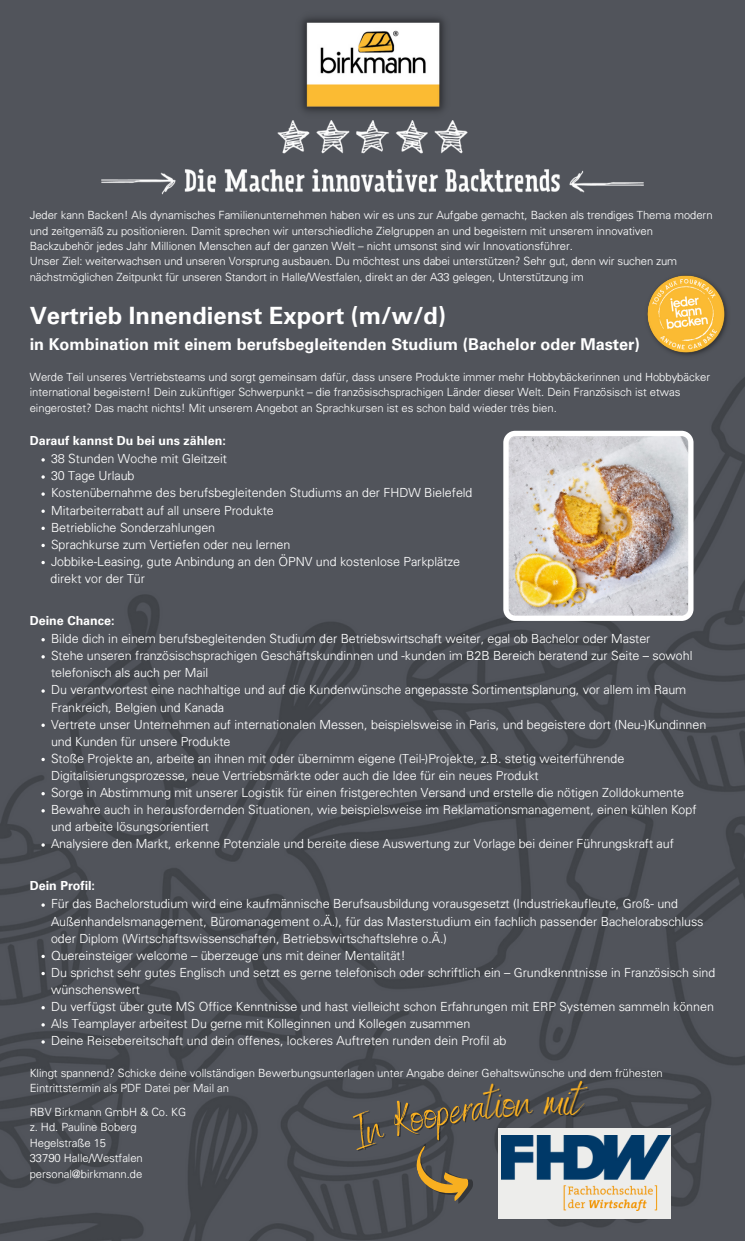
<style>
.page{position:relative;width:745px;height:1241px;background:#fff}
.page>*{position:absolute;margin:0;border:0;box-sizing:border-box;transform-origin:0 0}
.t1{font:45.12px "Benedict";color:#f8af20}
.t2{font:700 23.75px "Univers LT Std";color:#fff}
.t3{font:700 16.25px "Univers LT Std";color:#fff}
.t4{font:300 12.5px/17.1px "Univers";color:#fff}
.t5{font:700 12.5px "Univers LT Std";color:#fff}
.t6{font:300 11.25px/15.4px "Univers";color:#fff}
</style>
<div class="page">
<img style="left:0;top:0;width:744px;height:1240px">
<img style="left:294px;top:9px;width:157px;height:112px">
<svg style="left:41px;top:458px;width:4px;height:3px"></svg>
<svg style="left:41px;top:475px;width:4px;height:3px"></svg>
<svg style="left:41px;top:492px;width:4px;height:4px"></svg>
<svg style="left:41px;top:509px;width:4px;height:4px"></svg>
<svg style="left:41px;top:526px;width:4px;height:4px"></svg>
<svg style="left:41px;top:543px;width:4px;height:4px"></svg>
<svg style="left:41px;top:561px;width:4px;height:3px"></svg>
<svg style="left:41px;top:638px;width:4px;height:3px"></svg>
<svg style="left:41px;top:655px;width:4px;height:3px"></svg>
<svg style="left:41px;top:689px;width:4px;height:3px"></svg>
<svg style="left:41px;top:723px;width:4px;height:4px"></svg>
<svg style="left:41px;top:757px;width:4px;height:4px"></svg>
<svg style="left:41px;top:792px;width:4px;height:3px"></svg>
<svg style="left:41px;top:809px;width:4px;height:3px"></svg>
<svg style="left:41px;top:843px;width:4px;height:3px"></svg>
<svg style="left:41px;top:903px;width:4px;height:3px"></svg>
<svg style="left:41px;top:954px;width:4px;height:4px"></svg>
<svg style="left:41px;top:971px;width:4px;height:4px"></svg>
<svg style="left:41px;top:1006px;width:4px;height:3px"></svg>
<svg style="left:41px;top:1023px;width:4px;height:3px"></svg>
<svg style="left:41px;top:1040px;width:4px;height:3px"></svg>
<img style="left:643px;top:271px;width:88px;height:90px">
<img style="left:102px;top:121px;width:541px;height:78px">
<img style="left:503px;top:431px;width:190px;height:190px">
<div style="left:497px;top:1127px;width:173px;height:91px;background:#ededeb"></div>
<img style="left:533px;top:1135px;width:137px;height:75px">
<svg style="left:346px;top:1082px;width:187px;height:130px;background:#5b5e61"></svg>
<svg style="left:563px;top:1080px;width:24px;height:36px"></svg>
<p class="t6" style="left:30px;top:208px;width:684px">Jeder kann Backen! Als dynamisches Familienunternehmen haben wir es uns zur Aufgabe gemacht, Backen als trendiges Thema modern und zeitgemäß zu positionieren. Damit sprechen wir unterschiedliche Zielgruppen an und begeistern mit unserem innovativen<br>Backzubehör jedes Jahr Millionen Menschen auf der ganzen Welt – nicht umsonst sind wir Innovationsführer.</p>
<p class="t6" style="left:30px;top:254px;width:648px">Unser Ziel: weiterwachsen und unseren Vorsprung ausbauen. Du möchtest uns dabei unterstützen? Sehr gut, denn wir suchen zum nächstmöglichen Zeitpunkt für unseren Standort in Halle/Westfalen, direkt an der A33 gelegen, Unterstützung im</p>
<p class="t2" style="left:30px;top:307px;width:417px">Vertrieb Innendienst Export (m/w/d)</p>
<p class="t3" style="left:30px;top:338px;width:611px">in Kombination mit einem berufsbegleitenden Studium (Bachelor oder Master)</p>
<p class="t6" style="left:30px;top:370px;width:681px">Werde Teil unseres Vertriebsteams und sorgt gemeinsam dafür, dass unsere Produkte immer mehr Hobbybäckerinnen und Hobbybäcker international begeistern! Dein zukünftiger Schwerpunkt – die französischsprachigen Länder dieser Welt. Dein Französisch ist etwas eingerostet? Das macht nichts! Mit unserem Angebot an Sprachkursen ist es schon bald wieder très bien.</p>
<p class="t5" style="left:30px;top:436px;width:197px">Darauf kannst Du bei uns zählen:</p>
<p class="t4" style="left:51px;top:451px;width:177px">38 Stunden Woche mit Gleitzeit</p>
<p class="t4" style="left:51px;top:468px;width:85px">30 Tage Urlaub</p>
<p class="t4" style="left:51px;top:485px;width:423px">Kostenübernahme des berufsbegleitenden Studiums an der FHDW Bielefeld</p>
<p class="t4" style="left:51px;top:502px;width:224px">Mitarbeiterrabatt auf all unsere Produkte</p>
<p class="t4" style="left:51px;top:519px;width:165px">Betriebliche Sonderzahlungen</p>
<p class="t4" style="left:51px;top:536px;width:241px">Sprachkurse zum Vertiefen oder neu lernen</p>
<p class="t4" style="left:51px;top:553px;width:410px">Jobbike-Leasing, gute Anbindung an den ÖPNV und kostenlose Parkplätze</p>
<p class="t4" style="left:50px;top:570px;width:96px">direkt vor der Tür</p>
<p class="t5" style="left:30px;top:615px;width:86px">Deine Chance:</p>
<p class="t4" style="left:51px;top:630px;width:600px">Bilde dich in einem berufsbegleitenden Studium der Betriebswirtschaft weiter, egal ob Bachelor oder Master</p>
<p class="t4" style="left:51px;top:647px;width:642px">Stehe unseren französischsprachigen Geschäftskundinnen und -kunden im B2B Bereich beratend zur Seite – sowohl telefonisch als auch per Mail</p>
<p class="t4" style="left:51px;top:682px;width:636px">Du verantwortest eine nachhaltige und auf die Kundenwünsche angepasste Sortimentsplanung, vor allem im Raum<br>Frankreich, Belgien und Kanada</p>
<p class="t4" style="left:51px;top:716px;width:656px">Vertrete unser Unternehmen auf internationalen Messen, beispielsweise in Paris, und begeistere dort (Neu-)Kundinnen und Kunden für unsere Produkte</p>
<p class="t4" style="left:51px;top:750px;width:574px">Stoße Projekte an, arbeite an ihnen mit oder übernimm eigene (Teil-)Projekte, z.B. stetig weiterführende<br>Digitalisierungsprozesse, neue Vertriebsmärkte oder auch die Idee für ein neues Produkt</p>
<p class="t4" style="left:51px;top:784px;width:634px">Sorge in Abstimmung mit unserer Logistik für einen fristgerechten Versand und erstelle die nötigen Zolldokumente</p>
<p class="t4" style="left:51px;top:801px;width:646px">Bewahre auch in herausfordernden Situationen, wie beispielsweise im Reklamationsmanagement, einen kühlen Kopf und arbeite lösungsorientiert</p>
<p class="t4" style="left:51px;top:835px;width:624px">Analysiere den Markt, erkenne Potenziale und bereite diese Auswertung zur Vorlage bei deiner Führungskraft auf</p>
<p class="t5" style="left:30px;top:881px;width:67px">Dein Profil:</p>
<p class="t4" style="left:51px;top:896px;width:653px">Für das Bachelorstudium wird eine kaufmännische Berufsausbildung vorausgesetzt (Industriekaufleute, Groß- und<br>Außenhandelsmanagement, Büromanagement o.Ä.), für das Masterstudium ein fachlich passender Bachelorabschluss oder Diplom (Wirtschaftswissenschaften, Betriebswirtschaftslehre o.Ä.)</p>
<p class="t4" style="left:51px;top:947px;width:356px">Quereinsteiger welcome – überzeuge uns mit deiner Mentalität!</p>
<p class="t4" style="left:51px;top:964px;width:665px">Du sprichst sehr gutes Englisch und setzt es gerne telefonisch oder schriftlich ein – Grundkenntnisse in Französisch sind wünschenswert</p>
<p class="t4" style="left:51px;top:998px;width:664px">Du verfügst über gute MS Office Kenntnisse und hast vielleicht schon Erfahrungen mit ERP Systemen sammeln können</p>
<p class="t4" style="left:51px;top:1015px;width:420px">Als Teamplayer arbeitest Du gerne mit Kolleginnen und Kollegen zusammen</p>
<p class="t4" style="left:51px;top:1032px;width:456px">Deine Reisebereitschaft und dein offenes, lockeres Auftreten runden dein Profil ab</p>
<p class="t6" style="left:30px;top:1065px;width:634px">Klingt spannend? Schicke deine vollständigen Bewerbungsunterlagen unter Angabe deiner Gehaltswünsche und dem frühesten<br>Eintrittstermin als PDF Datei per Mail an</p>
<p class="t6" style="left:30px;top:1104px;width:158px">RBV Birkmann GmbH &amp; Co. KG</p>
<p class="t6" style="left:30px;top:1119px;width:108px">z. Hd. Pauline Boberg</p>
<p class="t6" style="left:30px;top:1135px;width:78px">Hegelstraße 15</p>
<p class="t6" style="left:30px;top:1150px;width:114px">33790 Halle/Westfalen</p>
<p class="t6" style="left:30px;top:1166px;width:114px">personal@birkmann.de</p>
<p class="t1" style="left:545px;top:1072px;width:20px">m</p>
</div>
